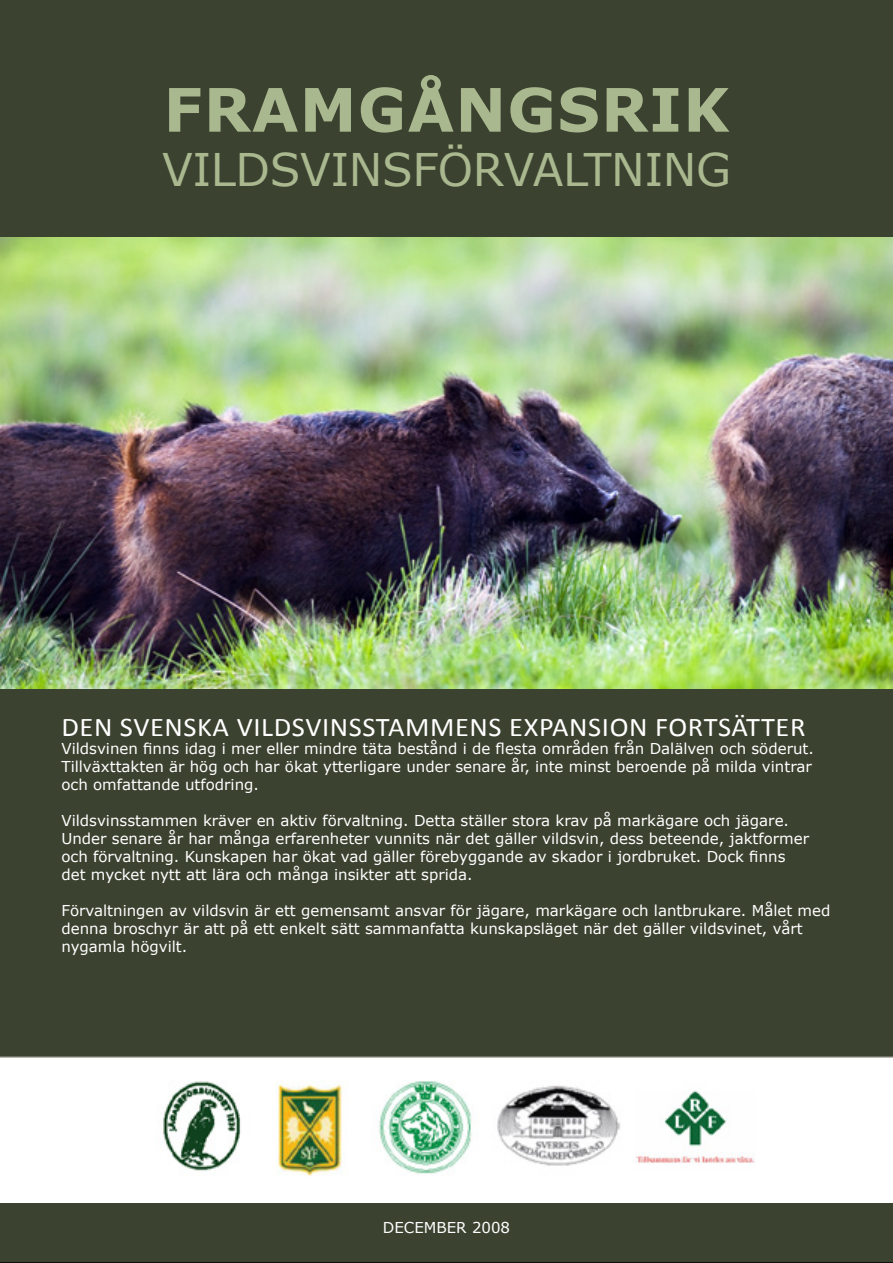
<style>
.page{position:relative;width:893px;height:1263px;background:#3c4230}
.page>*{position:absolute;margin:0;border:0;box-sizing:border-box;transform-origin:0 0}
.t1{font:700 60px "Verdana";letter-spacing:.02em;color:#aab88f}
.t2{font:45px "Verdana";letter-spacing:-.01em;color:#aab88f}
.t3{font:27px "Calibri";letter-spacing:.02em;color:#fff;scale:1.05 1}
.t4{font:15px/18px "Verdana";color:#fff}
</style>
<div class="page">
<img style="left:0;top:238px;width:893px;height:450px">
<img style="left:0;top:1056px;width:893px;height:146px">
<h1 class="t1" style="left:164px;top:67px;width:567px">FRAMGÅNGSRIK</h1>
<h2 class="t2" style="left:162px;top:138px;width:570px">VILDSVINSFÖRVALTNING</h2>
<h3 class="t3" style="left:61px;top:710px;width:710px">DEN SVENSKA VILDSVINSSTAMMENS EXPANSION FORTSÄTTER</h3>
<p class="t4" style="left:61px;top:739px;width:754px">Vildsvinen finns idag i mer eller mindre täta bestånd i de flesta områden från Dalälven och söderut.<br>Tillväxttakten är hög och har ökat ytterligare under senare år, inte minst beroende på milda vintrar och omfattande utfodring.</p>
<p class="t4" style="left:61px;top:811px;width:749px">Vildsvinsstammen kräver en aktiv förvaltning. Detta ställer stora krav på markägare och jägare.<br>Under senare år har många erfarenheter vunnits när det gäller vildsvin, dess beteende, jaktformer och förvaltning. Kunskapen har ökat vad gäller förebyggande av skador i jordbruket. Dock finns det mycket nytt att lära och många insikter att sprida.</p>
<p class="t4" style="left:61px;top:901px;width:770px">Förvaltningen av vildsvin är ett gemensamt ansvar för jägare, markägare och lantbrukare. Målet med denna broschyr är att på ett enkelt sätt sammanfatta kunskapsläget när det gäller vildsvinet, vårt nygamla högvilt.</p>
<p class="t4" style="left:383px;top:1218px;width:129px">DECEMBER 2008</p>
</div>
